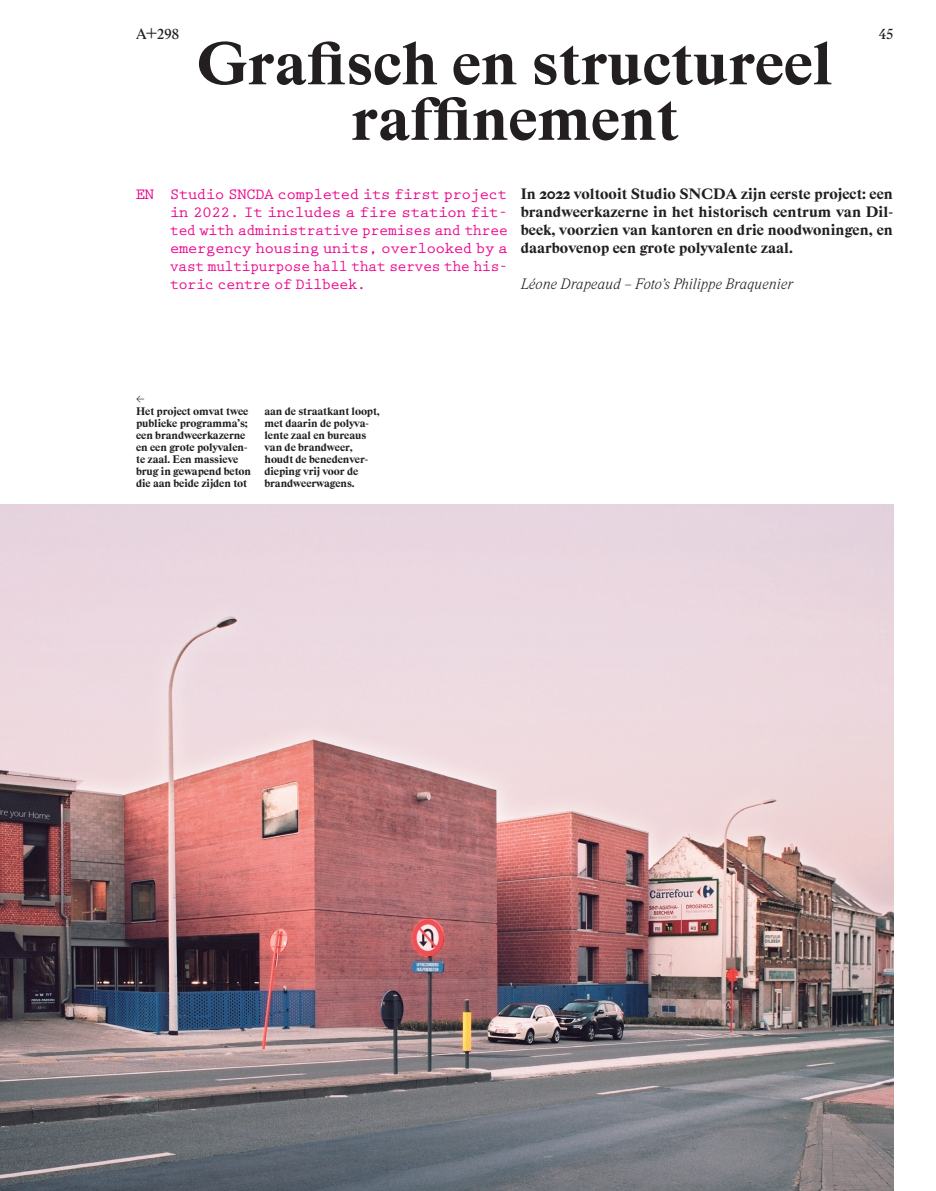
<style>
.page{position:relative;width:936px;height:1191px;background:#fff}
.page>*{position:absolute;margin:0;border:0;box-sizing:border-box;transform-origin:0 0}
.Title_Medium{font:57.75px "Rhymes Black Text";color:#231f20}
.EN_Intro{font:700 15.75px/18px "Prestige Elite Std";letter-spacing:-.045em;color:#ed028c;text-align:justify}
.NL_BodyText_Black{font:14.4px/18px "Rhymes Black Text";color:#231f20;text-align:justify}
.NL_BodyText{font:italic 14.4px "Rhymes Light Text";color:#231f20}
.t1{font:14.4px "Rhymes Medium Text";color:#231f20}
.NL_Bijschriften{font:10.5px/12px "Rhymes Black Text";letter-spacing:-.01em;color:#231f20}
.s1{font-size:22.5px}
</style>
<div class="page">
<img style="left:0;top:505px;width:893px;height:686px">
<h3 class="t1" style="left:136px;top:25px;width:44px">A<span class="s1">+</span>298</h3>
<h3 class="t1" style="left:879px;top:25px;width:16px">45</h3>
<p class="Title_Medium" style="left:197px;top:29px;width:636px">Grafisch en structureel</p>
<p class="Title_Medium" style="left:351px;top:85px;width:329px">raffinement</p>
<p class="EN_Intro" style="left:170px;top:185px;width:340px;text-indent:-34px">EN Studio SNCDA completed its first project in 2022. It includes a fire station fit&shy;ted with administrative premises and three emergency housing units, overlooked by a vast multipurpose hall that serves the his&shy;toric centre of Dilbeek.</p>
<p class="NL_BodyText_Black" style="left:520px;top:185px;width:374px">In 2022 voltooit Studio SNCDA zijn eerste project: een brandweerkazerne in het historisch centrum van Dil&shy;beek, voorzien van kantoren en drie noodwoningen, en daarbovenop een grote polyvalente zaal.</p>
<p class="NL_BodyText" style="left:520px;top:275px;width:274px">Léone Drapeaud – Foto’s Philippe Braquenier</p>
<p class="NL_Bijschriften" style="left:136px;top:393px;width:10px">←</p>
<p class="NL_Bijschriften" style="left:136px;top:405px;width:117px">Het project omvat twee publieke programma’s; een brandweerkazerne en een grote polyvalen&shy;te zaal. Een massieve brug in gewapend beton die aan beide zijden tot</p>
<p class="NL_Bijschriften" style="left:264px;top:405px;width:117px">aan de straatkant loopt, met daarin de polyva&shy;lente zaal en bureaus van de brandweer, houdt de benedenver&shy;dieping vrij voor de brandweerwagens.</p>
</div>
